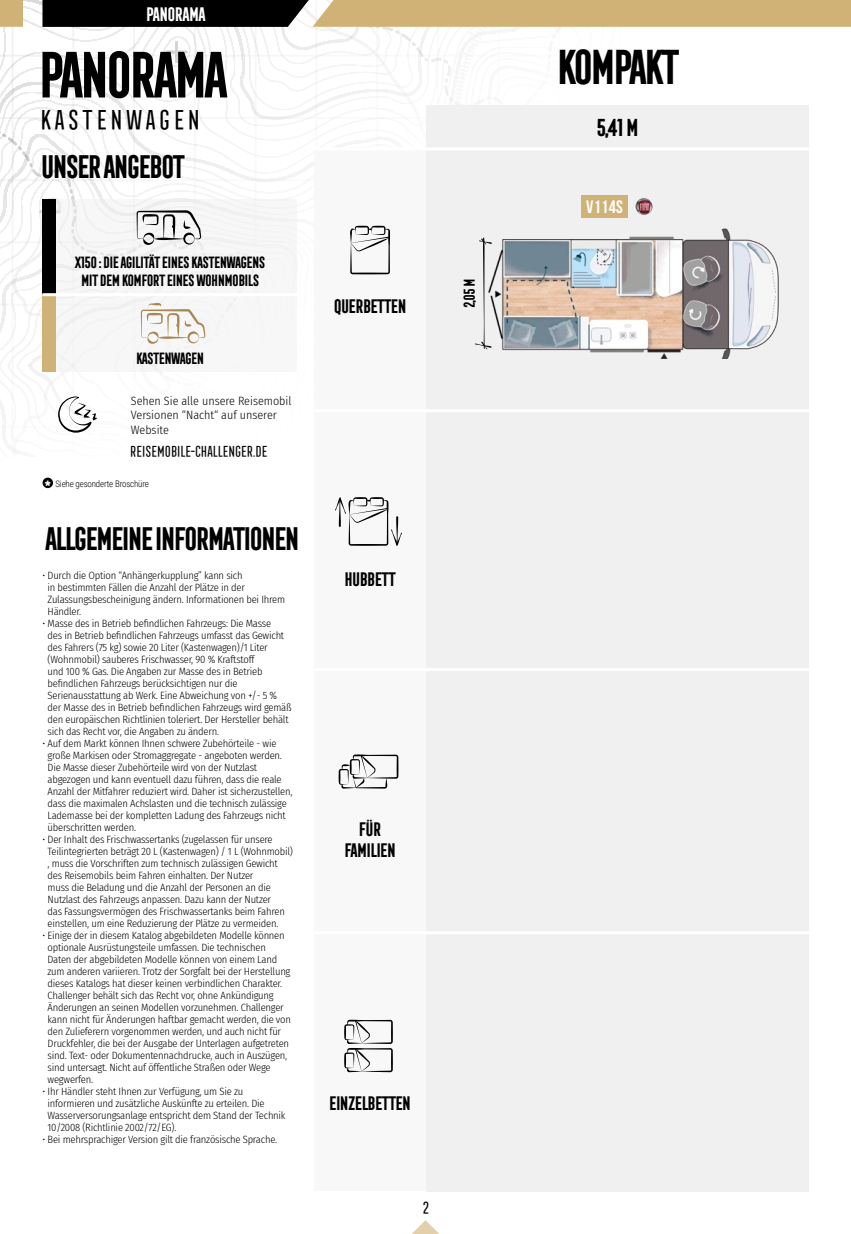
<style>
.page{position:relative;width:851px;height:1234px;background:#fff}
.page>*{position:absolute;margin:0;border:0;box-sizing:border-box;transform-origin:0 0}
.t1{font:700 60px "Frontage Condensed";letter-spacing:-.18em;color:#000}
.t2{font:700 45px "Frontage Condensed";letter-spacing:-.18em;color:#000}
.t3{font:700 30px "Frontage Condensed";letter-spacing:-.18em;color:#000}
.t4{font:27px "Frontage Condensed";letter-spacing:-.02em;color:#000}
.t5{font:700 22.5px "Frontage Condensed";color:#000}
.t6{font:700 18px/21px "Frontage Condensed";letter-spacing:-.16em;color:#000;text-align:center}
.t7{font:700 18px "Frontage Condensed";letter-spacing:-.16em;color:#fff}
.t8{font:700 18px "Bebas Neue";letter-spacing:.02em;color:#fff}
.t9{font:16.5px "Frontage Condensed";color:#000}
.t10{font:700 15px/18px "Frontage Condensed";letter-spacing:-.16em;color:#000;text-align:center}
.t11{font:15px "Frontage Condensed";letter-spacing:-.16em;color:#000}
.t12{font:700 15px "Frontage Condensed";color:#fff}
.t13{font:700 14.4px "Frontage Condensed";color:#000}
.t14{font:300 12px/14.4px "Fira Sans Condensed";color:#000}
.t15{font:300 10.5px/12px "Fira Sans Condensed";letter-spacing:-.02em;color:#000}
.t16{font:300 9px "Roboto Condensed";letter-spacing:-.02em;color:#000}
</style>
<div class="page">
<svg style="left:413px;top:1220px;width:25px;height:13px"></svg>
<div style="left:314px;top:150px;width:111px;height:1041px;background:#f8f8f8"></div>
<div style="left:425px;top:105px;width:383px;height:1086px;background:#f0f0f0"></div>
<hr style="left:307px;top:667px;width:543px;height:3px;background:#fff">
<hr style="left:307px;top:931px;width:543px;height:3px;background:#fff">
<svg style="left:344px;top:1019px;width:49px;height:52px"></svg>
<svg style="left:335px;top:497px;width:67px;height:48px"></svg>
<svg style="left:338px;top:754px;width:60px;height:34px"></svg>
<svg style="left:0;top:0;width:850px;height:457px"></svg>
<div style="left:43px;top:477px;width:10px;height:11px;background:#000;border-radius:50%"></div>
<h3 class="t7" style="left:144px;top:4px;width:63px">PANORAMA</h3>
<h1 class="t1" style="left:33px;top:41px;width:198px">PANORAMA</h1>
<h3 class="t4" style="left:37px;top:105px;width:165px">KASTENWAGEN</h3>
<h3 class="t3" style="left:38px;top:150px;width:149px">UNSER ANGEBOT</h3>
<h3 class="t10" style="left:73px;top:253px;width:194px">X150 :DIE AGILITÄT EINES KASTENWAGENS<br>MIT DEM KOMFORT EINES WOHNMOBILS</h3>
<h3 class="t10" style="left:135px;top:349px;width:72px">KASTENWAGEN</h3>
<p class="t14" style="left:131px;top:393px;width:162px">Sehen Sie alle unsere Reisemobil<br>Versionen “Nacht“ auf unserer<br>Website</p>
<h3 class="t11" style="left:128px;top:443px;width:141px">REISEMOBILE-CHALLENGER.DE</h3>
<p class="t16" style="left:55px;top:477px;width:95px">Siehe gesonderte Broschüre</p>
<h3 class="t12" style="left:43px;top:477px;width:9px">*</h3>
<h3 class="t3" style="left:43px;top:522px;width:259px">ALLGEMEINE INFORMATIONEN</h3>
<p class="t15" style="left:48px;top:569px;width:239px;text-indent:-5px">• Durch die Option “Anhängerkupplung” kann sich<br>in bestimmten Fällen die Anzahl der Plätze in der Zulassungsbescheinigung ändern. Informationen bei Ihrem Händler.</p>
<p class="t15" style="left:48px;top:617px;width:245px;text-indent:-5px">• Masse des in Betrieb befindlichen Fahrzeugs: Die Masse<br>des in Betrieb befindlichen Fahrzeugs umfasst das Gewicht des Fahrers (75 kg) sowie 20 Liter (Kastenwagen)/1 Liter (Wohnmobil) sauberes Frischwasser, 90 % Kraftstoff<br>und 100 % Gas. Die Angaben zur Masse des in Betrieb befindlichen Fahrzeugs berücksichtigen nur die Serienausstattung ab Werk. Eine Abweichung von +/- 5 % der Masse des in Betrieb befindlichen Fahrzeugs wird gemäß den europäischen Richtlinien toleriert. Der Hersteller behält sich das Recht vor, die Angaben zu ändern.</p>
<p class="t15" style="left:48px;top:737px;width:246px;text-indent:-5px">• Auf dem Markt können Ihnen schwere Zubehörteile - wie große Markisen oder Stromaggregate - angeboten werden.<br>Die Masse dieser Zubehörteile wird von der Nutzlast abgezogen und kann eventuell dazu führen, dass die reale Anzahl der Mitfahrer reduziert wird. Daher ist sicherzustellen, dass die maximalen Achslasten und die technisch zulässige Lademasse bei der kompletten Ladung des Fahrzeugs nicht überschritten werden.</p>
<p class="t15" style="left:48px;top:833px;width:247px;text-indent:-5px">• Der Inhalt des Frischwassertanks (zugelassen für unsere Teilintegrierten beträgt 20 L (Kastenwagen) / 1 L (Wohnmobil) , muss die Vorschriften zum technisch zulässigen Gewicht des Reisemobils beim Fahren einhalten. Der Nutzer<br>muss die Beladung und die Anzahl der Personen an die Nutzlast des Fahrzeugs anpassen. Dazu kann der Nutzer<br>das Fassungsvermögen des Frischwassertanks beim Fahren einstellen, um eine Reduzierung der Plätze zu vermeiden.</p>
<p class="t15" style="left:48px;top:929px;width:245px;text-indent:-5px">• Einige der in diesem Katalog abgebildeten Modelle können optionale Ausrüstungsteile umfassen. Die technischen Daten der abgebildeten Modelle können von einem Land zum anderen variieren. Trotz der Sorgfalt bei der Herstellung dieses Katalogs hat dieser keinen verbindlichen Charakter.<br>Challenger behält sich das Recht vor, ohne Ankündigung Änderungen an seinen Modellen vorzunehmen. Challenger kann nicht für Änderungen haftbar gemacht werden, die von den Zulieferern vorgenommen werden, und auch nicht für Druckfehler, die bei der Ausgabe der Unterlagen aufgetreten sind. Text- oder Dokumentennachdrucke, auch in Auszügen, sind untersagt. Nicht auf öffentliche Straßen oder Wege wegwerfen.</p>
<p class="t15" style="left:48px;top:1085px;width:239px;text-indent:-5px">• Ihr Händler steht Ihnen zur Verfügung, um Sie zu informieren und zusätzliche Auskünfte zu erteilen. Die Wasserversorungsanlage entspricht dem Stand der Technik 10/2008 (Richtlinie 2002/72/EG).</p>
<p class="t15" style="left:43px;top:1133px;width:236px">• Bei mehrsprachiger Version gilt die französische Sprache.</p>
<h3 class="t6" style="left:332px;top:296px;width:76px">QUERBETTEN</h3>
<h3 class="t6" style="left:343px;top:569px;width:55px">HUBBETT</h3>
<h3 class="t6" style="left:343px;top:818px;width:55px">FÜR<br>FAMILIEN</h3>
<h3 class="t6" style="left:327px;top:1092px;width:85px">EINZELBETTEN</h3>
<h3 class="t9" style="left:421px;top:1198px;width:10px">2</h3>
<h3 class="t13" style="left:461px;top:309px;width:33px;rotate:-90deg">2,05 M</h3>
<h2 class="t2" style="left:552px;top:41px;width:130px">KOMPAKT</h2>
<h3 class="t5" style="left:594px;top:115px;width:46px">5,41M</h3>
<h3 class="t8" style="left:586px;top:197px;width:38px">V114S</h3>
</div>
